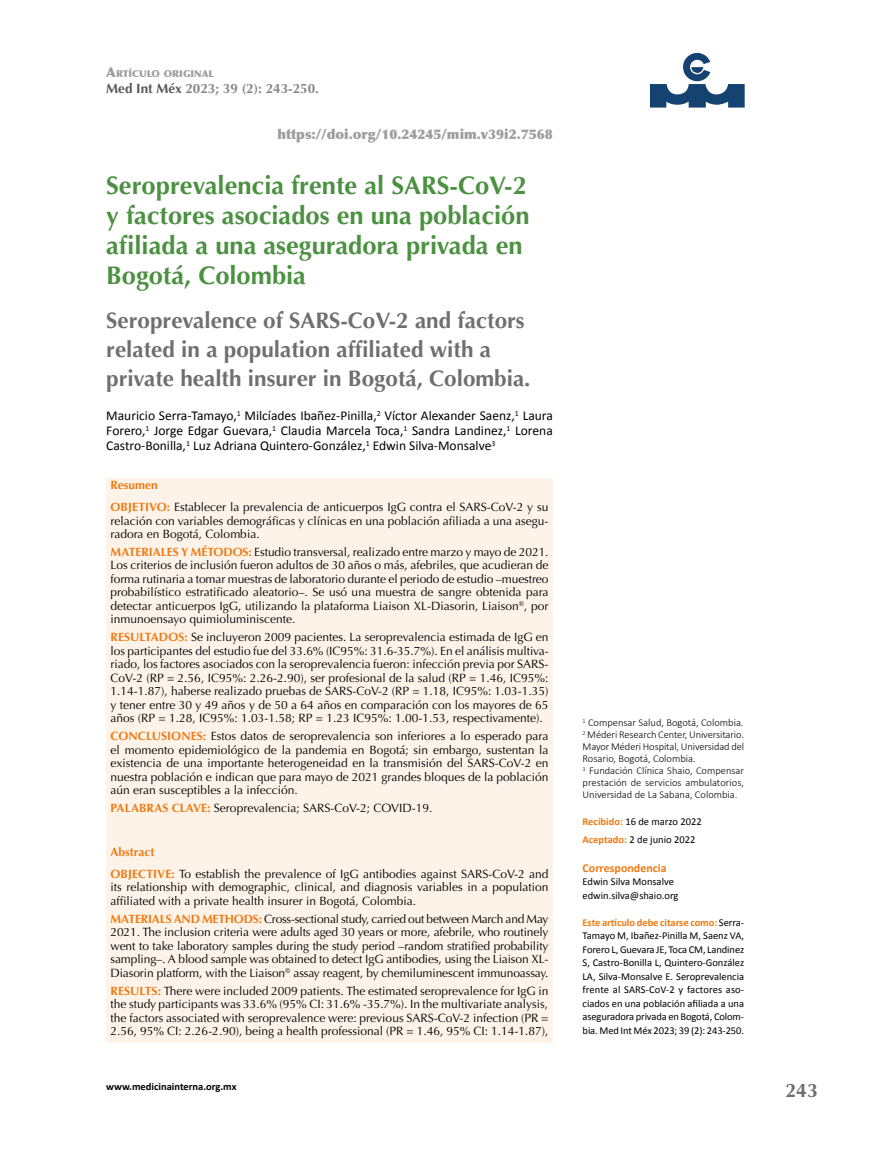
<style>
.page{position:relative;width:893px;height:1149px;background:#fff}
.page>*{position:absolute;margin:0;border:0;box-sizing:border-box;transform-origin:0 0}
.t1{font:700 25.5px/30px "Optima";color:#4b9141}
.t2{font:700 22.5px/28.5px "Optima";color:#706f6f}
.t3{font:700 19.5px "Optima";color:#706f6f}
.t4{font:13.5px/15px "Calibri";color:#000;text-align:justify}
.t5{font:900 13.5px "Optima";color:#9d9d9c}
.t6{font:700 13.5px "Optima";color:#878787}
.t7{font:12px/13.5px "Optima";color:#000;text-align:justify}
.t8{font:700 12px "Calibri";color:#ef7a13}
.t9{font:10.5px/13.5px "Calibri";letter-spacing:-.01em;color:#000}
.t10{font:300 10.5px/12px "Calibri";color:#000}
.t11{font:700 10.5px "Calibri";color:#000}
.t12{font:900 9.45px "Optima";color:#9d9d9c}
.s1{font-size:13.5px}
.s2{color:#575756}
.s3{font-weight:700;color:#ef7a13}
</style>
<div class="page">
<svg style="left:650px;top:53px;width:95px;height:54px"></svg>
<div style="left:106px;top:478px;width:447px;height:564px;background:#fef3e9"></div>
<p class="t12" style="left:106px;top:68px;width:109px"><span class="s1">A</span>RTÍCULO ORIGINAL</p>
<p class="t6" style="left:106px;top:80px;width:214px"><span class="s2">Med Int Méx</span> 2023; 39 (2): 243-250.</p>
<p class="t5" style="left:277px;top:126px;width:277px">https://doi.org/10.24245/mim.v39i2.7568</p>
<h1 class="t1" style="left:106px;top:170px;width:425px">Seroprevalencia frente al SARS-CoV-2 y factores asociados en una población afiliada a una aseguradora privada en Bogotá, Colombia</h1>
<h2 class="t2" style="left:106px;top:307px;width:426px">Seroprevalence of SARS-CoV-2 and factors related in a population affiliated with a private health insurer in Bogotá, Colombia.</h2>
<p class="t4" style="left:106px;top:407px;width:448px">Mauricio Serra-Tamayo,<sup>1</sup> Milcíades Ibañez-Pinilla,<sup>2</sup> Víctor Alexander Saenz,<sup>1</sup> Laura Forero,<sup>1</sup> Jorge Edgar Guevara,<sup>1</sup> Claudia Marcela Toca,<sup>1</sup> Sandra Landinez,<sup>1</sup> Lorena Castro-Bonilla,<sup>1</sup> Luz Adriana Quintero-González,<sup>1</sup> Edwin Silva-Monsalve<sup>3</sup></p>
<p class="t7" style="left:111px;top:474px;width:439px;line-height:22px"><span class="s3">Resumen<br>OBJETIVO:</span> Establecer la prevalencia de anticuerpos IgG contra el SARS-CoV-2 y su</p>
<p class="t7" style="left:111px;top:514px;width:439px">relación con variables demográficas y clínicas en una población afiliada a una asegu&shy;radora en Bogotá, Colombia.</p>
<p class="t7" style="left:111px;top:545px;width:440px"><span class="s3">MATERIALES Y MÉTODOS:</span> Estudio transversal, realizado entre marzo y mayo de 2021.<br>Los criterios de inclusión fueron adultos de 30 años o más, afebriles, que acudieran de forma rutinaria a tomar muestras de laboratorio durante el periodo de estudio –muestreo probabilístico estratificado aleatorio–. Se usó una muestra de sangre obtenida para detectar anticuerpos IgG, utilizando la plataforma Liaison XL-Diasorin, Liaison<sup>®</sup>, por inmunoensayo quimioluminiscente.</p>
<p class="t7" style="left:111px;top:630px;width:440px"><span class="s3">RESULTADOS:</span> Se incluyeron 2009 pacientes. La seroprevalencia estimada de IgG en los participantes del estudio fue del 33.6% (IC95%: 31.6-35.7%). En el análisis multiva&shy;riado, los factores asociados con la seroprevalencia fueron: infección previa por SARS-CoV-2 (RP = 2.56, IC95%: 2.26-2.90), ser profesional de la salud (RP = 1.46, IC95%:<br>1.14-1.87), haberse realizado pruebas de SARS-CoV-2 (RP = 1.18, IC95%: 1.03-1.35) y tener entre 30 y 49 años y de 50 a 64 años en comparación con los mayores de 65 años (RP = 1.28, IC95%: 1.03-1.58; RP = 1.23 IC95%: 1.00-1.53, respectivamente).</p>
<p class="t7" style="left:111px;top:729px;width:439px"><span class="s3">CONCLUSIONES:</span> Estos datos de seroprevalencia son inferiores a lo esperado para el momento epidemiológico de la pandemia en Bogotá; sin embargo, sustentan la existencia de una importante heterogeneidad en la transmisión del SARS-CoV-2 en nuestra población e indican que para mayo de 2021 grandes bloques de la población aún eran susceptibles a la infección.</p>
<p class="t7" style="left:111px;top:801px;width:323px"><span class="s3">PALABRAS CLAVE:</span> Seroprevalencia; SARS-CoV-2; COVID-19.</p>
<p class="t7" style="left:111px;top:840px;width:439px;line-height:22px"><span class="s3">Abstract<br>OBJECTIVE:</span> To establish the prevalence of IgG antibodies against SARS-CoV-2 and</p>
<p class="t7" style="left:111px;top:880px;width:439px">its relationship with demographic, clinical, and diagnosis variables in a population affiliated with a private health insurer in Bogotá, Colombia.</p>
<p class="t7" style="left:111px;top:911px;width:439px"><span class="s3">MATERIALS AND METHODS:</span> Cross-sectional study, carried out between March and May 2021. The inclusion criteria were adults aged 30 years or more, afebrile, who routinely went to take laboratory samples during the study period –random stratified probability sampling–. A blood sample was obtained to detect IgG antibodies, using the Liaison XL-Diasorin platform, with the Liaison<sup>®</sup> assay reagent, by chemiluminescent immunoassay.</p>
<p class="t7" style="left:111px;top:983px;width:439px"><span class="s3">RESULTS:</span> There were included 2009 patients. The estimated seroprevalence for IgG in the study participants was 33.6% (95% CI: 31.6% -35.7%). In the multivariate analysis, the factors associated with seroprevalence were: previous SARS-CoV-2 infection (PR = 2.56, 95% CI: 2.26-2.90), being a health professional (PR = 1.46, 95% CI: 1.14-1.87),</p>
<p class="t11" style="left:106px;top:1079px;width:132px">www.medicinainterna.org.mx</p>
<p class="t10" style="left:583px;top:716px;width:163px"><sup>1</sup> Compensar Salud, Bogotá, Colombia.<br><sup>2</sup> Méderi Research Center, Universitario.<br>Mayor Méderi Hospital, Universidad del Rosario, Bogotá, Colombia.<br><sup>3</sup> Fundación Clínica Shaio, Compensar prestación de servicios ambulatorios, Universidad de La Sabana, Colombia.</p>
<p class="t9" style="left:583px;top:812px;width:121px;line-height:18px"><span class="s3">Recibido:</span> 16 de marzo 2022<br><span class="s3">Aceptado:</span> 2 de junio 2022</p>
<p class="t8" style="left:583px;top:859px;width:86px">Correspondencia</p>
<p class="t9" style="left:583px;top:874px;width:98px">Edwin Silva Monsalve edwin.silva@shaio.org</p>
<p class="t9" style="left:583px;top:914px;width:163px;text-align:justify"><span class="s3">Este artículo debe citarse como:</span> Serra-Tamayo M, Ibañez-Pinilla M, Saenz VA, Forero L, Guevara JE, Toca CM, Landinez S, Castro-Bonilla L, Quintero-González LA, Silva-Monsalve E. Seroprevalencia frente al SARS-CoV-2 y factores aso&shy;ciados en una población afiliada a una aseguradora privada en Bogotá, Colom&shy;bia. Med Int Méx 2023; 39 (2): 243-250.</p>
<h3 class="t3" style="left:785px;top:1079px;width:34px">243</h3>
</div>
